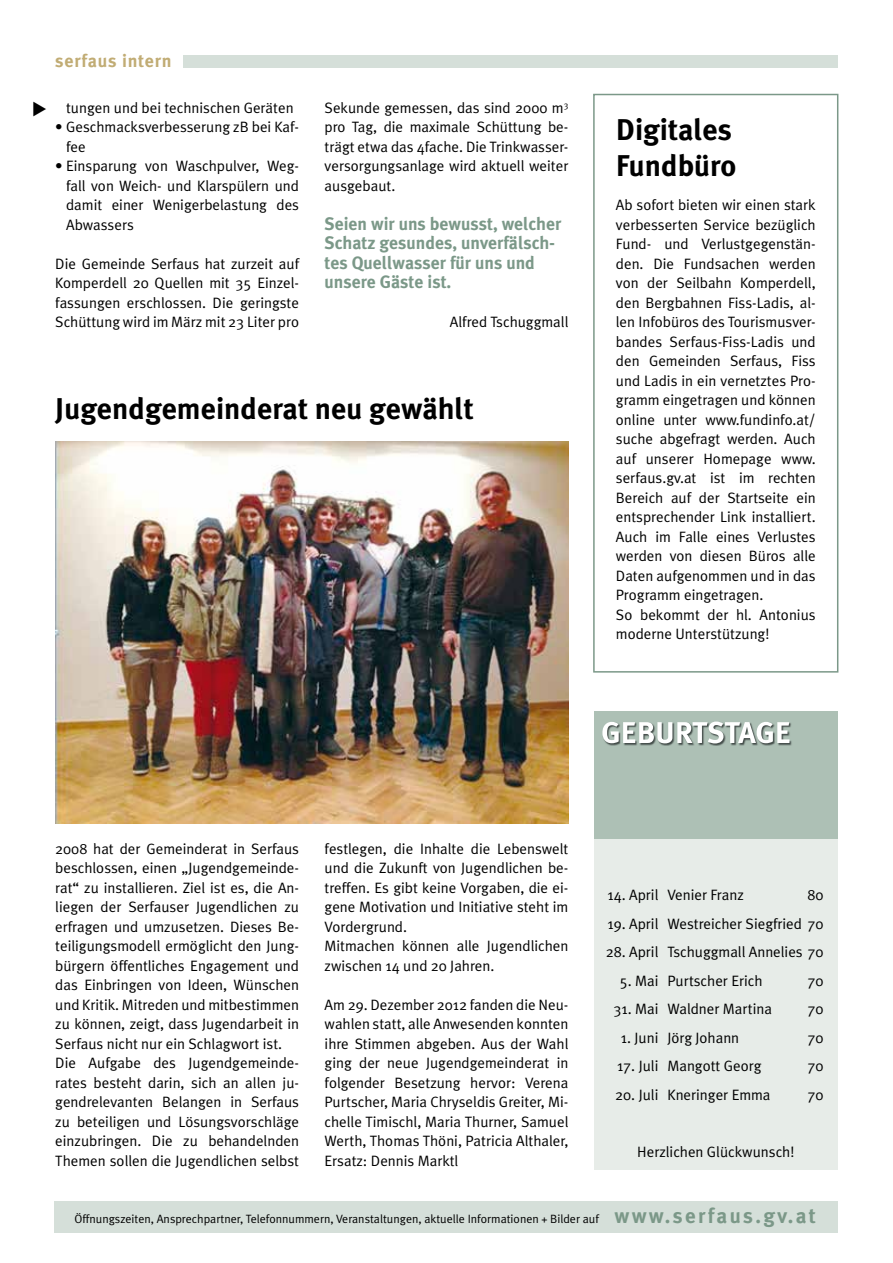
<style>
.page{position:relative;width:893px;height:1263px;background:#fff}
.page>*{position:absolute;margin:0;border:0;box-sizing:border-box;transform-origin:0 0}
.t1{font:700 30px/36px "Meta Plus";color:#000}
.t2{font:700 18px/19.5px "Meta Plus";color:#7b9888}
.t3{font:700 18px "Meta Plus";letter-spacing:.04em;color:#c1ac74}
.t4{font:15px/19.5px "Meta Plus Normal";color:#000}
.t5{font:12px "Meta Plus Normal";color:#000}
.s1{font-family:"Meta Plus";font-weight:700;font-size:21px;color:#7b9888}
</style>
<div class="page">
<div style="left:183px;top:55px;width:655px;height:12px;background:#d5dfd9"></div>
<div style="left:54px;top:1202px;width:783px;height:31px;background:#d5dfd9"></div>
<img style="left:55px;top:441px;width:513px;height:383px">
<svg style="left:593px;top:94px;width:245px;height:579px"></svg>
<div style="left:594px;top:839px;width:244px;height:330px;background:#e7ece8"></div>
<div style="left:594px;top:711px;width:244px;height:128px;background:#adc0b5"></div>
<img style="left:606px;top:723px;width:186px;height:23px">
<svg style="left:602px;top:721px;width:187px;height:22px"></svg>
<p class="t3" style="left:55px;top:50px;width:118px">serfaus intern</p>
<p class="t4" style="left:66px;top:97px;width:229px">tungen und bei technischen Geräten</p>
<p class="t4" style="left:66px;top:117px;width:234px;text-indent:-11px">• Geschmacksverbesserung zB bei Kaf&shy;fee</p>
<p class="t4" style="left:66px;top:156px;width:234px;text-align:justify;text-indent:-11px">• Einsparung von Waschpulver, Weg&shy;fall von Weich- und Klarspülern und damit einer Wenigerbelastung des Abwassers</p>
<p class="t4" style="left:55px;top:253px;width:245px;text-align:justify">Die Gemeinde Serfaus hat zurzeit auf Komperdell 20 Quellen mit 35 Einzel&shy;fassungen erschlossen. Die geringste Schüttung wird im März mit 23 Liter pro</p>
<p class="t4" style="left:325px;top:97px;width:245px;text-align:justify">Sekunde gemessen, das sind 2000 m<sup>3 </sup>pro Tag, die maximale Schüttung be&shy;trägt etwa das 4fache. Die Trinkwasser&shy;versorgungsanlage wird aktuell weiter ausgebaut.</p>
<p class="t2" style="left:325px;top:213px;width:238px">Seien wir uns bewusst, welcher<br>Schatz gesundes, unverfälsch&shy;tes Quellwasser für uns und unsere Gäste ist.</p>
<p class="t4" style="left:450px;top:312px;width:120px">Alfred Tschuggmall</p>
<h1 class="t1" style="left:55px;top:390px;width:420px">Jugendgemeinderat neu gewählt</h1>
<h1 class="t1" style="left:616px;top:111px;width:122px">Digitales<br>Fundbüro</h1>
<p class="t4" style="left:616px;top:195px;width:201px">Ab sofort bieten wir einen stark ver besserten Service bezüglich<br>Fund- und Verlustgegenstän&shy;den. Die Fundsachen werden von der Seilbahn Komperdell, den Bergbahnen Fiss-Ladis, al&shy;len Infobüros des Tourismusver&shy;bandes Serfaus-Fiss-Ladis und den Gemeinden Serfaus, Fiss und Ladis in ein vernetztes Pro&shy;gramm eingetragen und können online unter www.fundinfo.at/ suche abgefragt werden. Auch auf unserer Homepage www. serfaus.gv.at ist im rechten<br>Bereich auf der Startseite ein entsprechender Link installiert.<br>Auch im Falle eines Verlustes werden von diesen Büros alle<br>Daten aufgenommen und in das<br>Programm eingetragen.<br>So bekommt der hl. Antonius moderne Unterstützung!</p>
<p class="t4" style="left:55px;top:838px;width:245px">2008 hat der Gemeinderat in Serfaus beschlossen, einen „Jugendgemeinde&shy;rat“ zu installieren. Ziel ist es, die An&shy;liegen der Serfauser Jugendlichen zu erfragen und umzusetzen. Dieses Be&shy;teiligungsmodell ermöglicht den Jung&shy;bürgern öffentliches Engagement und das Einbringen von Ideen, Wünschen und Kritik. Mitreden und mitbestimmen zu können, zeigt, dass Jugendarbeit in Serfaus nicht nur ein Schlagwort ist.<br>Die Aufgabe des Jugendgemeinde&shy;rates besteht darin, sich an allen ju&shy;gendrelevanten Belangen in Serfaus zu beteiligen und Lösungsvorschläge einzubringen. Die zu behandelnden Themen sollen die Jugendlichen selbst</p>
<p class="t4" style="left:325px;top:838px;width:245px">festlegen, die Inhalte die Lebenswelt und die Zukunft von Jugendlichen be&shy;treffen. Es gibt keine Vorgaben, die ei&shy;gene Motivation und Initiative steht im Vordergrund.<br>Mitmachen können alle Jugendlichen zwischen 14 und 20 Jahren.</p>
<p class="t4" style="left:325px;top:994px;width:245px;text-align:justify">Am 29. Dezember 2012 fanden die Neu&shy;wahlen statt, alle Anwesenden konnten ihre Stimmen abgeben. Aus der Wahl ging der neue Jugendgemeinderat in folgender Besetzung hervor: Verena Purtscher, Maria Chryseldis Greiter, Mi&shy;chelle Timischl, Maria Thurner, Samuel Werth, Thomas Thöni, Patricia Althaler, Ersatz: Dennis Marktl</p>
<p class="t4" style="left:608px;top:885px;width:138px">14. April Venier Franz</p>
<p class="t4" style="left:807px;top:885px;width:18px">80</p>
<p class="t4" style="left:608px;top:913px;width:217px">19. April Westreicher Siegfried 70</p>
<p class="t4" style="left:606px;top:942px;width:219px">28. April Tschuggmall Annelies 70</p>
<p class="t4" style="left:620px;top:970px;width:144px">5. Mai Purtscher Erich</p>
<p class="t4" style="left:807px;top:970px;width:18px">70</p>
<p class="t4" style="left:614px;top:999px;width:160px">31. Mai Waldner Martina</p>
<p class="t4" style="left:807px;top:999px;width:18px">70</p>
<p class="t4" style="left:621px;top:1027px;width:120px">1. Juni Jörg Johann</p>
<p class="t4" style="left:807px;top:1027px;width:18px">70</p>
<p class="t4" style="left:617px;top:1056px;width:146px">17. Juli Mangott Georg</p>
<p class="t4" style="left:807px;top:1056px;width:18px">70</p>
<p class="t4" style="left:615px;top:1084px;width:157px">20. Juli Kneringer Emma</p>
<p class="t4" style="left:807px;top:1084px;width:18px">70</p>
<p class="t4" style="left:637px;top:1141px;width:159px">Herzlichen Glückwunsch!</p>
<p class="t5" style="left:74px;top:1212px;width:743px">Öffnungszeiten, Ansprechpartner, Telefonnummern, Veranstaltungen, aktuelle Informationen + Bilder auf <span class="s1">www.serfaus.gv.at</span></p>
</div>
